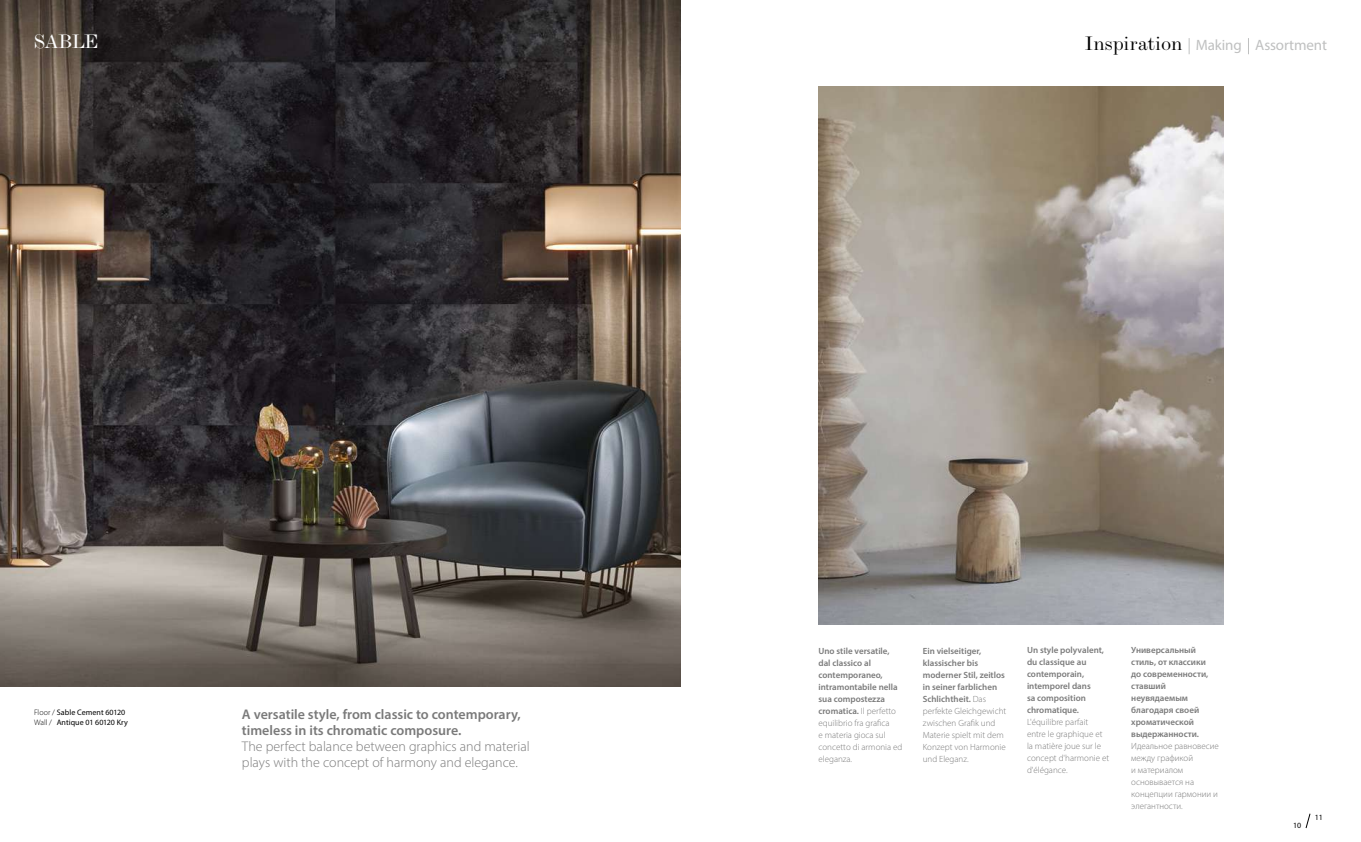
<style>
.page{position:relative;width:1361px;height:842px;background:#fff}
.page>*{position:absolute;margin:0;border:0;box-sizing:border-box;transform-origin:0 0}
.t1{font:20px "Baron MT Modern Text";letter-spacing:-.05em;color:#fff}
.t2{font:15px "Myriad Pro";letter-spacing:-.005em;color:#bfc0c0}
.t3{font:300 14px/16px "Myriad Pro";color:#7a7a7a}
.t4{font:600 14px/16px "Myriad Pro";color:#7a7a7a}
.t5{font:600 9px/12px "Myriad Pro";color:#7a7a7a}
.t6{font:300 9px/12px "Myriad Pro";color:#7a7a7a}
.t7{font:8px/10px "Myriad Pro";letter-spacing:.005em;color:#000}
.s1{font-weight:300}
.s2{font-family:"Baron MT Modern Text";font-size:20px;color:#000}
.s3{font-weight:600}
</style>
<div class="page">
<img style="left:0;top:0;width:680px;height:686px">
<svg style="left:1189px;top:38px;width:1px;height:16px"></svg>
<svg style="left:1248px;top:38px;width:1px;height:16px"></svg>
<img style="left:818px;top:86px;width:405px;height:538px">
<svg style="left:1305px;top:813px;width:5px;height:16px"></svg>
<h1 class="t1" style="left:34px;top:30px;width:66px">SABLE</h1>
<p class="t7" style="left:34px;top:707px;width:95px"><span class="s1">Floor /</span> Sable Cement 60120<br><span class="s1">Wall /</span> Antique 01 60120 Kry</p>
<h3 class="t4" style="left:242px;top:706px;width:280px">A versatile style, from classic to contemporary, timeless in its chromatic composure.</h3>
<h3 class="t3" style="left:242px;top:738px;width:289px">The perfect balance between graphics and material plays with the concept of harmony and elegance.</h3>
<h2 class="t2" style="left:1084px;top:36px;width:244px"><span class="s2">Inspiration</span> Making Assortment</h2>
<p class="t5" style="left:818px;top:644px;width:86px">Uno stile versatile, dal classico al contemporaneo, intramontabile nella sua compostezza cromatica. <span class="s1">Il perfetto equilibrio fra grafica<br>e materia gioca sul concetto di armonia ed eleganza.</span></p>
<p class="t6" style="left:922px;top:644px;width:85px"><span class="s3">Ein vielseitiger, klassischer bis moderner Stil, zeitlos in seiner farblichen<br>Schlichtheit.</span> Das perfekte Gleichgewicht zwischen Grafik und<br>Materie spielt mit dem<br>Konzept von Harmonie und Eleganz.</p>
<p class="t5" style="left:1027px;top:644px;width:78px">Un style polyvalent, du classique au contemporain, intemporel dans<br>sa composition chromatique.</p>
<p class="t6" style="left:1027px;top:716px;width:84px">L'équilibre parfait entre le graphique et la matière joue sur le concept d'harmonie et d'élégance.</p>
<p class="t5" style="left:1131px;top:644px;width:79px">Универсальный стиль, от классики до современности, ставший неувядаемым благодаря своей хроматической выдержанности.</p>
<p class="t6" style="left:1131px;top:740px;width:89px">Идеальное равновесие между графикой<br>и материалом основывается на концепции гармонии и элегантности.</p>
<p class="t7" style="left:1293px;top:820px;width:10px">10</p>
<p class="t7" style="left:1314px;top:812px;width:10px">11</p>
</div>
